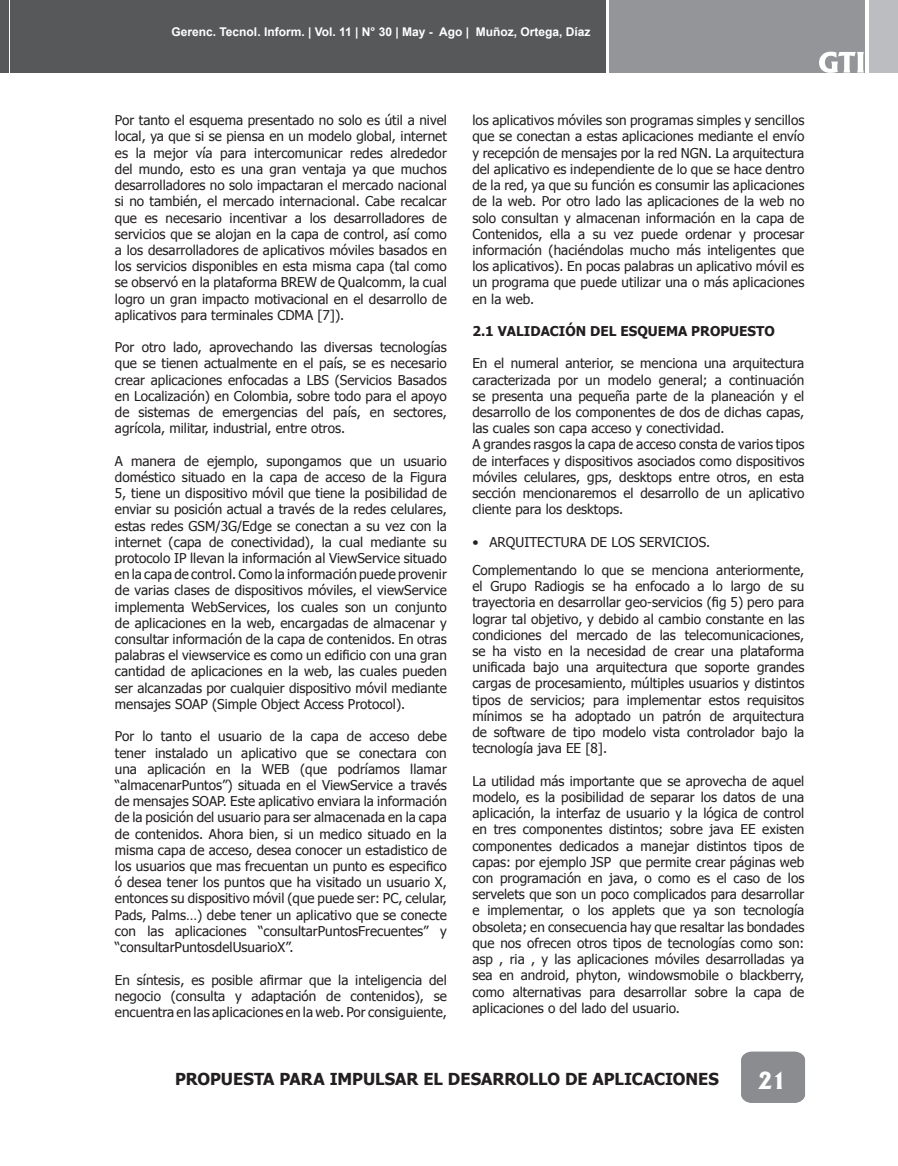
<style>
.page{position:relative;width:898px;height:1166px;background:#fff}
.page>*{position:absolute;margin:0;border:0;box-sizing:border-box;transform-origin:0 0}
.t1{font:800 22.5px "Albertus";color:#fff}
.t2{font:700 16.5px "Tahoma";color:#231f20}
.t3{font:13.5px/16.2px "Tahoma";color:#231f20;text-align:justify}
.t4{font:700 13.5px "Tahoma";color:#231f20}
.t5{font:700 12px "Arial";color:#fff}
</style>
<div class="page">
<div style="left:10px;top:0;width:595px;height:73px;background:#57585a"></div>
<div style="left:609px;top:0;width:255px;height:73px;background:#939598"></div>
<div style="left:868px;top:0;width:29px;height:73px;background:#bcbdc0"></div>
<div style="left:741px;top:1051px;width:63px;height:51px;background:#8a8c8f"></div>
<div style="left:0;top:0;width:9px;height:73px;background:#57585a"></div>
<svg style="left:819px;top:52px;width:44px;height:21px"></svg>
<p class="t5" style="left:171px;top:24px;width:420px">Gerenc. Tecnol. Inform. | Vol. 11 | N° 30 | May - Ago | Muñoz, Ortega, Díaz</p>
<p class="t3" style="left:115px;top:112px;width:333px">Por tanto el esquema presentado no solo es útil a nivel local, ya que si se piensa en un modelo global, internet es la mejor vía para intercomunicar redes alrededor del mundo, esto es una gran ventaja ya que muchos desarrolladores no solo impactaran el mercado nacional si no también, el mercado internacional. Cabe recalcar que es necesario incentivar a los desarrolladores de servicios que se alojan en la capa de control, así como a los desarrolladores de aplicativos móviles basados en los servicios disponibles en esta misma capa (tal como se observó en la plataforma BREW de Qualcomm, la cual logro un gran impacto motivacional en el desarrollo de aplicativos para terminales CDMA [7]).</p>
<p class="t3" style="left:115px;top:338px;width:333px">Por otro lado, aprovechando las diversas tecnologías que se tienen actualmente en el país, se es necesario crear aplicaciones enfocadas a LBS (Servicios Basados en Localización) en Colombia, sobre todo para el apoyo de sistemas de emergencias del país, en sectores, agrícola, militar, industrial, entre otros.</p>
<p class="t3" style="left:115px;top:452px;width:333px">A manera de ejemplo, supongamos que un usuario doméstico situado en la capa de acceso de la Figura 5, tiene un dispositivo móvil que tiene la posibilidad de enviar su posición actual a través de la redes celulares, estas redes GSM/3G/Edge se conectan a su vez con la internet (capa de conectividad), la cual mediante su protocolo IP llevan la información al ViewService situado en la capa de control. Como la información puede provenir de varias clases de dispositivos móviles, el viewService implementa WebServices, los cuales son un conjunto de aplicaciones en la web, encargadas de almacenar y consultar información de la capa de contenidos. En otras palabras el viewservice es como un edificio con una gran cantidad de aplicaciones en la web, las cuales pueden ser alcanzadas por cualquier dispositivo móvil mediante mensajes SOAP (Simple Object Access Protocol).</p>
<p class="t3" style="left:115px;top:727px;width:333px">Por lo tanto el usuario de la capa de acceso debe tener instalado un aplicativo que se conectara con una aplicación en la WEB (que podríamos llamar “almacenarPuntos”) situada en el ViewService a través de mensajes SOAP. Este aplicativo enviara la información de la posición del usuario para ser almacenada en la capa de contenidos. Ahora bien, si un medico situado en la misma capa de acceso, desea conocer un estadistico de los usuarios que mas frecuentan un punto es especifico ó desea tener los puntos que ha visitado un usuario X, entonces su dispositivo móvil (que puede ser: PC, celular, Pads, Palms…) debe tener un aplicativo que se conecte con las aplicaciones “consultarPuntosFrecuentes” y “consultarPuntosdelUsuarioX”.</p>
<p class="t3" style="left:115px;top:970px;width:333px">En síntesis, es posible afirmar que la inteligencia del negocio (consulta y adaptación de contenidos), se encuentra en las aplicaciones en la web. Por consiguiente,</p>
<p class="t3" style="left:472px;top:112px;width:333px">los aplicativos móviles son programas simples y sencillos que se conectan a estas aplicaciones mediante el envío y recepción de mensajes por la red NGN. La arquitectura del aplicativo es independiente de lo que se hace dentro de la red, ya que su función es consumir las aplicaciones de la web. Por otro lado las aplicaciones de la web no solo consultan y almacenan información en la capa de Contenidos, ella a su vez puede ordenar y procesar información (haciéndolas mucho más inteligentes que los aplicativos). En pocas palabras un aplicativo móvil es un programa que puede utilizar una o más aplicaciones en la web.</p>
<p class="t4" style="left:472px;top:321px;width:304px">2.1 VALIDACIÓN DEL ESQUEMA PROPUESTO</p>
<p class="t3" style="left:472px;top:355px;width:333px;text-align:left">En el numeral anterior, se menciona una arquitectura caracterizada por un modelo general; a continuación se presenta una pequeña parte de la planeación y el desarrollo de los componentes de dos de dichas capas, las cuales son capa acceso y conectividad.<br>A grandes rasgos la capa de acceso consta de varios tipos de interfaces y dispositivos asociados como dispositivos móviles celulares, gps, desktops entre otros, en esta sección mencionaremos el desarrollo de un aplicativo cliente para los desktops.</p>
<p class="t3" style="left:472px;top:527px;width:333px;line-height:28.2px">• ARQUITECTURA DE LOS SERVICIOS.<br>Complementando lo que se menciona anteriormente,</p>
<p class="t3" style="left:472px;top:577px;width:333px">el Grupo Radiogis se ha enfocado a lo largo de su trayectoria en desarrollar geo-servicios (fig 5) pero para lograr tal objetivo, y debido al cambio constante en las condiciones del mercado de las telecomunicaciones, se ha visto en la necesidad de crear una plataforma unificada bajo una arquitectura que soporte grandes cargas de procesamiento, múltiples usuarios y distintos tipos de servicios; para implementar estos requisitos mínimos se ha adoptado un patrón de arquitectura de software de tipo modelo vista controlador bajo la tecnología java EE [8].</p>
<p class="t3" style="left:472px;top:772px;width:333px">La utilidad más importante que se aprovecha de aquel modelo, es la posibilidad de separar los datos de una aplicación, la interfaz de usuario y la lógica de control en tres componentes distintos; sobre java EE existen componentes dedicados a manejar distintos tipos de capas: por ejemplo JSP que permite crear páginas web con programación en java, o como es el caso de los servelets que son un poco complicados para desarrollar e implementar, o los applets que ya son tecnología obsoleta; en consecuencia hay que resaltar las bondades que nos ofrecen otros tipos de tecnologías como son: asp , ria , y las aplicaciones móviles desarrolladas ya sea en android, phyton, windowsmobile o blackberry, como alternativas para desarrollar sobre la capa de aplicaciones o del lado del usuario.</p>
<p class="t2" style="left:175px;top:1067px;width:545px">PROPUESTA PARA IMPULSAR EL DESARROLLO DE APLICACIONES</p>
<h1 class="t1" style="left:757px;top:1066px;width:31px">21</h1>
</div>
